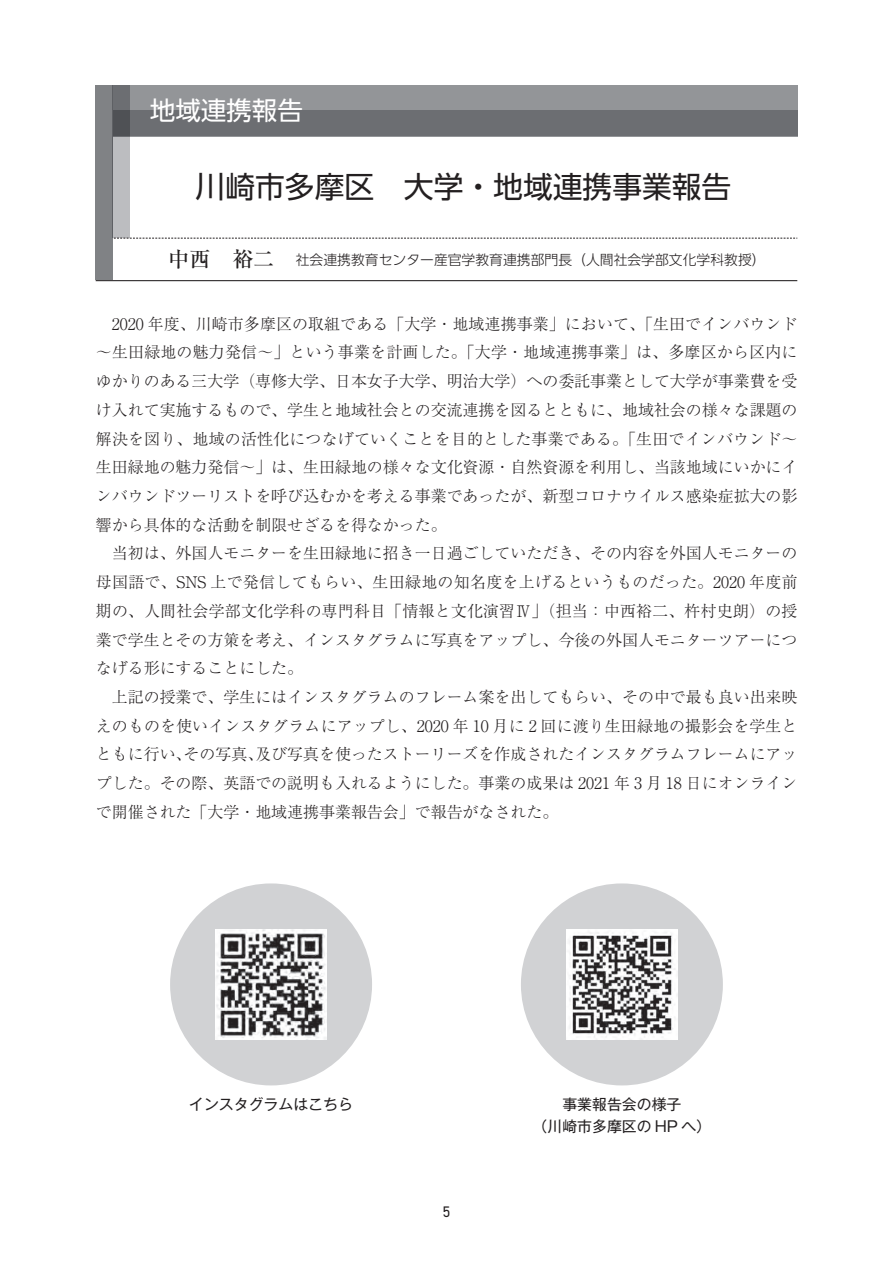
<style>
.page{position:relative;width:893px;height:1263px;background:#fff}
.page>*{position:absolute;margin:0;border:0;box-sizing:border-box;transform-origin:0 0}
.t1{font:29.7px "UD Shin Go Pr 6 N";color:#231f20}
.t2{font:25.5px "UD Shin Go Pr 6 N";color:#fff}
.t3{font:300 15.9px/28.7px "Ryumin Pr 6 N";color:#231f20;text-align:justify}
.t4{font:14.85px/21.3px "Gothic MB101 Pr 6 N";color:#231f20;text-align:center}
.t5{font:14.85px "Bahnschrift";color:#231f20}
.t6{font:300 13.8px "UD Shin Go Pr 6 N";color:#231f20}
.s1{font-family:"Ryumin Pr 6 N";font-weight:500;font-size:21.3px}
</style>
<div class="page">
<div style="left:170px;top:883px;width:202px;height:202px;background:#d1d2d4;border-radius:50%"></div>
<img style="left:216px;top:929px;width:110px;height:111px">
<div style="left:521px;top:883px;width:202px;height:202px;background:#d1d2d4;border-radius:50%"></div>
<img style="left:567px;top:929px;width:110px;height:111px">
<hr style="left:96px;top:280px;width:701px;height:1px;background:#231f20">
<svg style="left:113px;top:238px;width:684px;height:1px"></svg>
<div style="left:96px;top:85px;width:701px;height:51px;background:#939598"></div>
<div style="left:96px;top:111px;width:701px;height:25px;background:#6c6e72"></div>
<div style="left:96px;top:85px;width:17px;height:195px;background:#808285"></div>
<svg style="left:113px;top:85px;width:17px;height:153px;background:#9b9ca0"></svg>
<h2 class="t2" style="left:150px;top:90px;width:155px">地域連携報告</h2>
<h1 class="t1" style="left:196px;top:163px;width:537px">川崎市多摩区　大学・地域連携事業報告</h1>
<p class="t6" style="left:168px;top:248px;width:599px"><span class="s1">中西　裕二</span> 社会連携教育センター産官学教育連携部門長（人間社会学部文化学科教授）</p>
<p class="t3" style="left:96px;top:309px;width:703px;text-indent:16px">2020 年度、川崎市多摩区の取組である「大学・地域連携事業」において、「生田でインバウンド～生田緑地の魅力発信～」という事業を計画した。「大学・地域連携事業」は、多摩区から区内にゆかりのある三大学（専修大学、日本女子大学、明治大学）への委託事業として大学が事業費を受け入れて実施するもので、学生と地域社会との交流連携を図るとともに、地域社会の様々な課題の解決を図り、地域の活性化につなげていくことを目的とした事業である。「生田でインバウンド～生田緑地の魅力発信～」は、生田緑地の様々な文化資源・自然資源を利用し、当該地域にいかにインバウンドツーリストを呼び込むかを考える事業であったが、新型コロナウイルス感染症拡大の影響から具体的な活動を制限せざるを得なかった。</p>
<p class="t3" style="left:96px;top:538px;width:703px;text-indent:16px">当初は、外国人モニターを生田緑地に招き一日過ごしていただき、その内容を外国人モニターの母国語で、SNS 上で発信してもらい、生田緑地の知名度を上げるというものだった。2020 年度前期の、人間社会学部文化学科の専門科目「情報と文化演習Ⅳ」（担当：中西裕二、杵村史朗）の授業で学生とその方策を考え、インスタグラムに写真をアップし、今後の外国人モニターツアーにつなげる形にすることにした。</p>
<p class="t3" style="left:96px;top:682px;width:703px;text-indent:16px">上記の授業で、学生にはインスタグラムのフレーム案を出してもらい、その中で最も良い出来映えのものを使いインスタグラムにアップし、2020 年 10 月に 2 回に渡り生田緑地の撮影会を学生とともに行い、その写真、及び写真を使ったストーリーズを作成されたインスタグラムフレームにアップした。その際、英語での説明も入れるようにした。事業の成果は 2021 年 3 月 18 日にオンラインで開催された「大学・地域連携事業報告会」で報告がなされた。</p>
<p class="t4" style="left:189px;top:1093px;width:165px">インスタグラムはこちら</p>
<p class="t4" style="left:533px;top:1093px;width:180px">事業報告会の様子<br>（川崎市多摩区の HP へ）</p>
<p class="t5" style="left:442px;top:1202px;width:10px">5</p>
</div>
